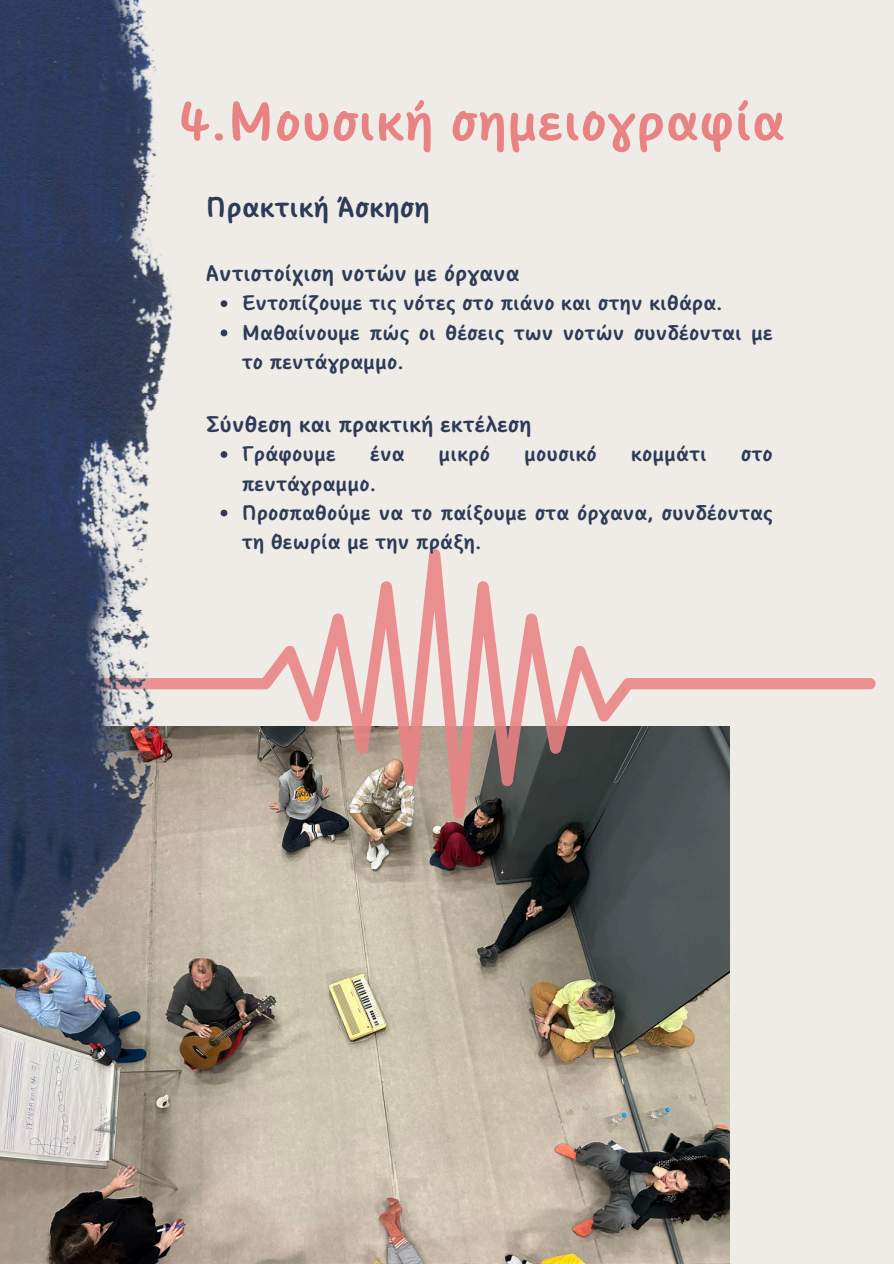
<style>
.page{position:relative;width:894px;height:1264px;background:#fff}
.page>*{position:absolute;margin:0;border:0;box-sizing:border-box;transform-origin:0 0}
.t1{font:700 54px "Core Narae Pro";color:#e98383}
.t2{font:700 28.5px "Core Narae Pro";color:#2e3b56}
.t3{font:700 22.5px "Core Narae Pro";color:#2e3b56}
.t4{font:700 21px/29.2px "Core Narae Pro";color:#2e3b56}
</style>
<div class="page">
<div style="left:0;top:0;width:893px;height:1263px;background:#efece8"></div>
<img style="left:0;top:818px;width:729px;height:445px">
<svg style="left:216px;top:549px;width:659px;height:269px"></svg>
<img style="left:0;top:0;width:216px;height:1022px">
<svg style="left:220px;top:300px;width:7px;height:7px"></svg>
<svg style="left:220px;top:329px;width:7px;height:7px"></svg>
<svg style="left:220px;top:451px;width:7px;height:7px"></svg>
<svg style="left:220px;top:509px;width:7px;height:7px"></svg>
<p class="t1" style="left:178px;top:88px;width:608px">4.Μουσική σημειογραφία</p>
<h1 class="t2" style="left:206px;top:190px;width:225px">Πρακτική Άσκηση</h1>
<h2 class="t3" style="left:206px;top:259px;width:315px">Αντιστοίχιση νοτών με όργανα</h2>
<h3 class="t4" style="left:241px;top:288px;width:482px">Εντοπίζουμε τις νότες στο πιάνο και στην κιθάρα.</h3>
<p class="t4" style="left:241px;top:317px;width:532px">Μαθαίνουμε πώς οι θέσεις των νοτών συνδέονται με το πεντάγραμμο.</p>
<p class="t3" style="left:206px;top:410px;width:327px">Σύνθεση και πρακτική εκτέλεση</p>
<h3 class="t4" style="left:241px;top:439px;width:96px">Γράφουμε</h3>
<h3 class="t4" style="left:370px;top:439px;width:36px">ένα</h3>
<h3 class="t4" style="left:438px;top:439px;width:53px">μικρό</h3>
<h3 class="t4" style="left:524px;top:439px;width:74px">μουσικό</h3>
<h3 class="t4" style="left:630px;top:439px;width:77px">κομμάτι</h3>
<h3 class="t4" style="left:740px;top:439px;width:33px">στο</h3>
<h3 class="t4" style="left:241px;top:468px;width:136px">πεντάγραμμο.</h3>
<p class="t4" style="left:241px;top:497px;width:532px">Προσπαθούμε να το παίξουμε στα όργανα, συνδέοντας τη θεωρία με την πράξη.</p>
</div>
